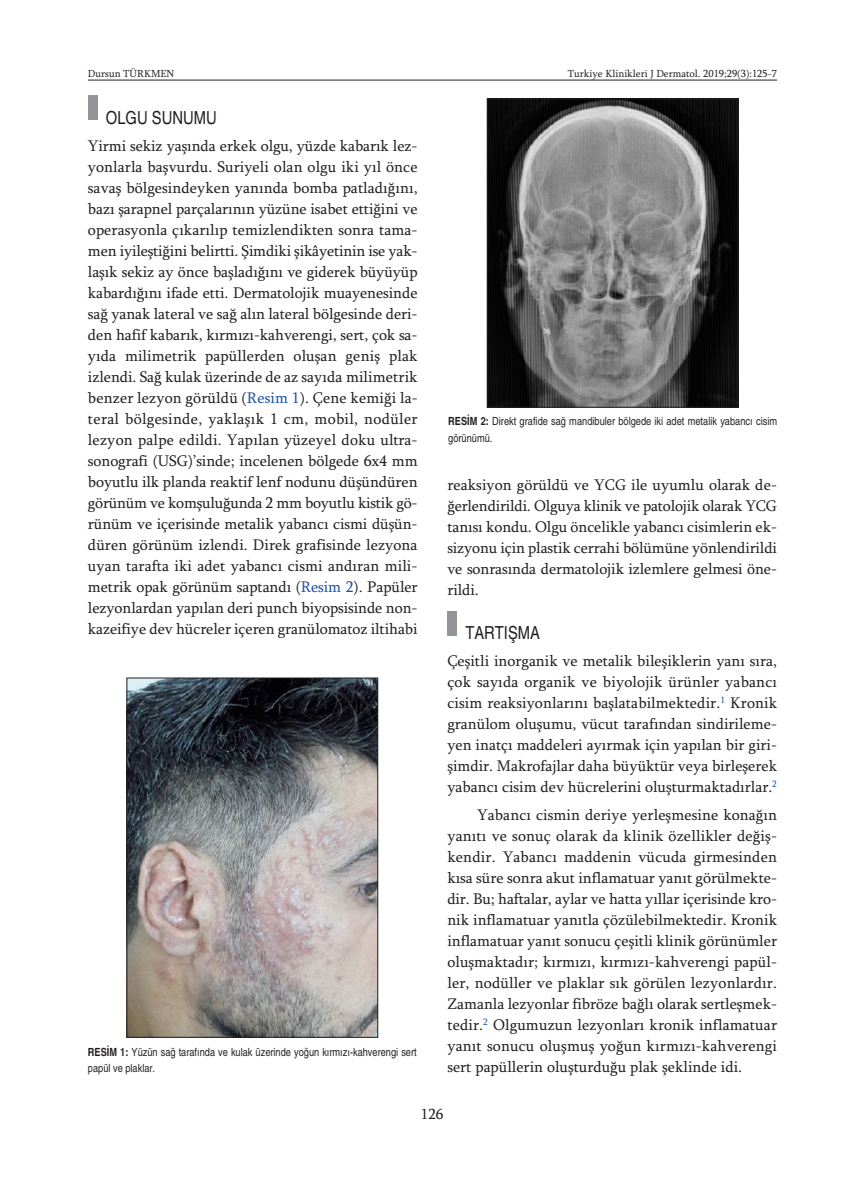
<style>
.page{position:relative;width:865px;height:1197px;background:#fff}
.page>*{position:absolute;margin:0;border:0;box-sizing:border-box;transform-origin:0 0}
.t1{font:condensed 18px "Helvetica";color:#231f20}
.t2{font:15.75px/21px "Sylfaen";letter-spacing:-.005em;color:#231f20;text-align:justify}
.t3{font:15px "Sylfaen";color:#231f20}
.t4{font:condensed 11.25px/16.5px "Helvetica";color:#231f20}
.t5{font:10.5px "Sylfaen";color:#231f20}
.s1{color:#1c52a4}
.s2{font-weight:700}
</style>
<div class="page">
<div style="left:88px;top:95px;width:9px;height:25px;background:#939598"></div>
<div style="left:447px;top:610px;width:9px;height:25px;background:#939598"></div>
<hr style="left:88px;top:80px;width:689px;height:1px;background:#231f20">
<img style="left:128px;top:679px;width:248px;height:356px">
<div style="left:126px;top:677px;width:252px;height:360px;border:1px solid #231f20"></div>
<img style="left:489px;top:101px;width:247px;height:304px">
<div style="left:487px;top:99px;width:251px;height:308px;border:1px solid #231f20"></div>
<p class="t5" style="left:88px;top:67px;width:88px">Dursun TÜRKMEN</p>
<p class="t5" style="left:568px;top:67px;width:211px">Turkiye Klinikleri J Dermatol. 2019;29(3):125-7</p>
<p class="t1" style="left:106px;top:107px;width:112px">OLGU SUNUMU</p>
<p class="t2" style="left:88px;top:135px;width:331px">Yirmi sekiz yaşında erkek olgu, yüzde kabarık lez&shy;yonlarla başvurdu. Suriyeli olan olgu iki yıl önce savaş bölgesindeyken yanında bomba patladığını, bazı şarapnel parçalarının yüzüne isabet ettiğini ve operasyonla çıkarılıp temizlendikten sonra tama&shy;men iyileştiğini belirtti. Şimdiki şikâyetinin ise yak&shy;laşık sekiz ay önce başladığını ve giderek büyüyüp kabardığını ifade etti. Dermatolojik muayenesinde sağ yanak lateral ve sağ alın lateral bölgesinde deri&shy;den hafif kabarık, kırmızı-kahverengi, sert, çok sa&shy;yıda milimetrik papüllerden oluşan geniş plak izlendi. Sağ kulak üzerinde de az sayıda milimetrik benzer lezyon görüldü (<span class="s1">Resim 1</span>). Çene kemiği la&shy;teral bölgesinde, yaklaşık 1 cm, mobil, nodüler lezyon palpe edildi. Yapılan yüzeyel doku ultra&shy;sonografi (USG)’sinde; incelenen bölgede 6x4 mm boyutlu ilk planda reaktif lenf nodunu düşündüren görünüm ve komşuluğunda 2 mm boyutlu kistik gö&shy;rünüm ve içerisinde metalik yabancı cismi düşün&shy;düren görünüm izlendi. Direk grafisinde lezyona uyan tarafta iki adet yabancı cismi andıran mili&shy;metrik opak görünüm saptandı (<span class="s1">Resim 2</span>). Papüler lezyonlardan yapılan deri punch biyopsisinde non&shy;kazeifiye dev hücreler içeren granülomatoz iltihabi</p>
<p class="t4" style="left:88px;top:1043px;width:330px"><span class="s2">RESİM 1:</span> Yüzün sağ tarafında ve kulak üzerinde yoğun kırmızı-kahverengi sert papül ve plaklar.</p>
<p class="t4" style="left:448px;top:413px;width:330px"><span class="s2">RESİM 2:</span> Direkt grafide sağ mandibuler bölgede iki adet metalik yabancı cisim görünümü.</p>
<p class="t2" style="left:447px;top:474px;width:331px">reaksiyon görüldü ve YCG ile uyumlu olarak de&shy;ğerlendirildi. Olguya klinik ve patolojik olarak YCG tanısı kondu. Olgu öncelikle yabancı cisimlerin ek&shy;sizyonu için plastik cerrahi bölümüne yönlendirildi ve sonrasında dermatolojik izlemlere gelmesi öne&shy;rildi.</p>
<p class="t1" style="left:465px;top:622px;width:76px">TARTIŞMA</p>
<p class="t2" style="left:447px;top:650px;width:331px">Çeşitli inorganik ve metalik bileşiklerin yanı sıra, çok sayıda organik ve biyolojik ürünler yabancı cisim reaksiyonlarını başlatabilmektedir.<sup>1</sup> Kronik granülom oluşumu, vücut tarafından sindirileme&shy;yen inatçı maddeleri ayırmak için yapılan bir giri&shy;şimdir. Makrofajlar daha büyüktür veya birleşerek yabancı cisim dev hücrelerini oluşturmaktadırlar.<sup>2</sup></p>
<p class="t2" style="left:447px;top:803px;width:331px;text-indent:30px">Yabancı cismin deriye yerleşmesine konağın yanıtı ve sonuç olarak da klinik özellikler değiş&shy;kendir. Yabancı maddenin vücuda girmesinden kısa süre sonra akut inflamatuar yanıt görülmekte&shy;dir. Bu; haftalar, aylar ve hatta yıllar içerisinde kro&shy;nik inflamatuar yanıtla çözülebilmektedir. Kronik inflamatuar yanıt sonucu çeşitli klinik görünümler oluşmaktadır; kırmızı, kırmızı-kahverengi papül&shy;ler, nodüller ve plaklar sık görülen lezyonlardır.<br>Zamanla lezyonlar fibröze bağlı olarak sertleşmek&shy;tedir.<sup>2</sup> Olgumuzun lezyonları kronik inflamatuar yanıt sonucu oluşmuş yoğun kırmızı-kahverengi sert papüllerin oluşturduğu plak şeklinde idi.</p>
<p class="t3" style="left:421px;top:1104px;width:24px">126</p>
</div>
